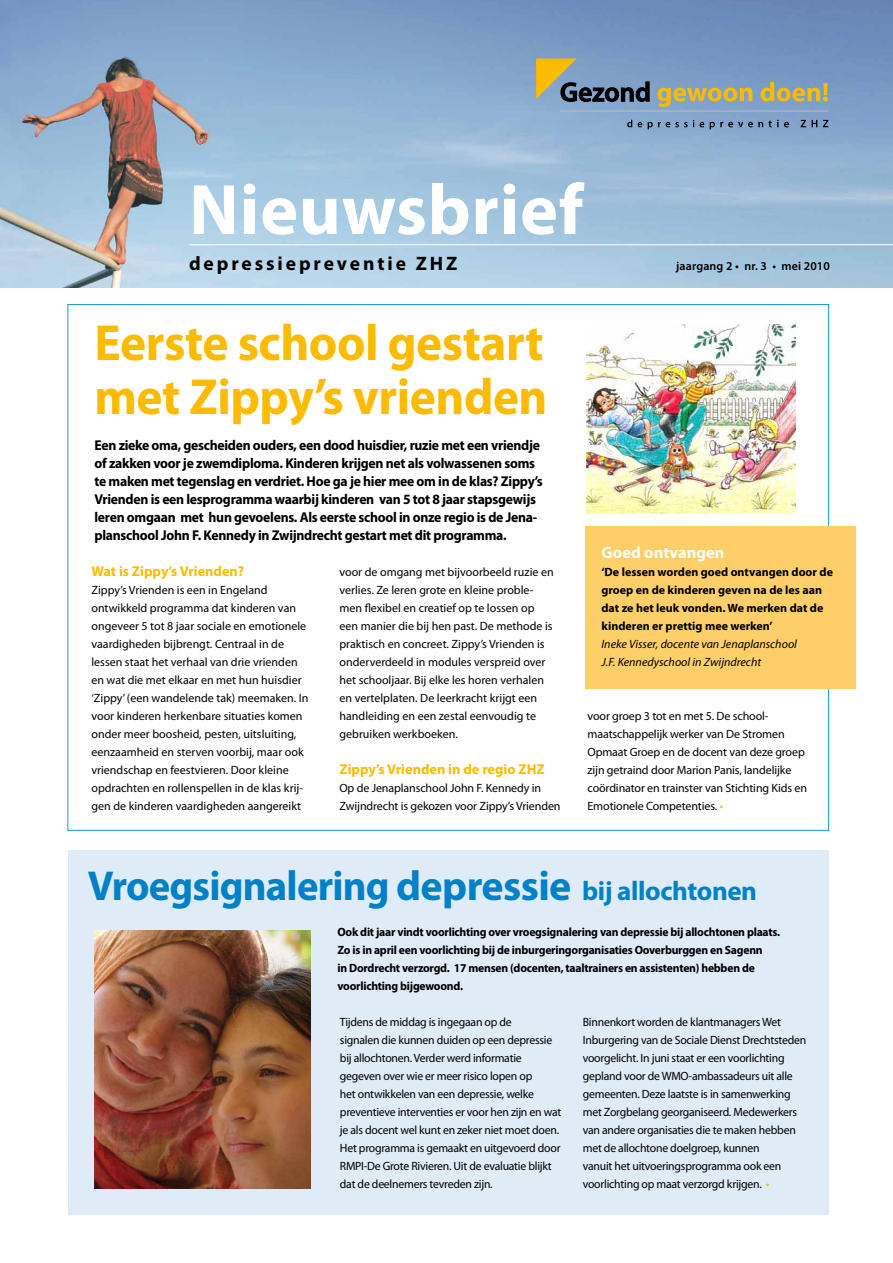
<style>
.page{position:relative;width:893px;height:1263px;background:#fff}
.page>*{position:absolute;margin:0;border:0;box-sizing:border-box;transform-origin:0 0}
.t1{font:700 72px "Myriad Pro";letter-spacing:.01em;color:#fff}
.t2{font:700 51px/54px "Myriad Pro";letter-spacing:-.01em;color:#fabb00}
.t3{font:700 42px "Myriad Pro";letter-spacing:-.02em;color:#0081c7}
.t4{font:700 19.5px "Myriad Pro";letter-spacing:.15em;color:#000}
.t5{font:700 16.5px "Myriad Pro";color:#fff}
.t6{font:700 14.25px/18px "Myriad Pro";letter-spacing:-.02em;color:#000;scale:.96 1}
.t7{font:700 14.25px "Myriad Pro";color:#fabb00}
.t8{font:12px/18px "Myriad Pro";letter-spacing:-.01em;color:#000}
.t9{font:700 12px/18px "Myriad Pro";letter-spacing:-.02em;color:#000}
.t10{font:700 12px/18px "Myriad Pro";color:#000}
.t11{font:italic 12px/18px "Myriad Pro";color:#000}
.t12{font:600 12px "Myriad Pro";letter-spacing:.01em;color:#000}
.s1{color:#fabb00}
.s2{font-size:27px}
</style>
<div class="page">
<div style="left:68px;top:850px;width:761px;height:365px;background:#dfebf6"></div>
<img style="left:0;top:0;width:893px;height:288px">
<hr style="left:189px;top:244px;width:704px;height:1px;background:#fff">
<svg style="left:657px;top:88px;width:95px;height:19px;background:#b5ac71"></svg>
<svg style="left:760px;top:82px;width:68px;height:20px"></svg>
<hr style="left:560px;top:111px;width:268px;height:1px;background:#bbbdbe">
<svg style="left:627px;top:120px;width:5px;height:7px"></svg>
<svg style="left:638px;top:122px;width:4px;height:5px"></svg>
<svg style="left:648px;top:120px;width:46px;height:9px"></svg>
<svg style="left:700px;top:122px;width:4px;height:5px"></svg>
<svg style="left:710px;top:120px;width:79px;height:9px"></svg>
<svg style="left:800px;top:120px;width:6px;height:7px"></svg>
<svg style="left:812px;top:120px;width:5px;height:7px"></svg>
<svg style="left:823px;top:120px;width:5px;height:7px"></svg>
<svg style="left:536px;top:59px;width:113px;height:43px;background:#7c8882"></svg>
<div style="left:586px;top:526px;width:270px;height:162px;background:#fdcf69"></div>
<img style="left:587px;top:324px;width:209px;height:189px">
<img style="left:94px;top:931px;width:216px;height:257px">
<h1 class="t1" style="left:189px;top:163px;width:396px">Nieuwsbrief</h1>
<h3 class="t4" style="left:189px;top:251px;width:270px">depressiepreventie ZHZ</h3>
<p class="t12" style="left:676px;top:258px;width:155px">jaargang 2 • nr. 3 • mei 2010</p>
<h2 class="t2" style="left:94px;top:314px;width:455px">Eerste school gestart met Zippy’s vrienden</h2>
<p class="t6" style="left:94px;top:436px;width:468px">Een zieke oma, gescheiden ouders, een dood huisdier, ruzie met een vriendje of zakken voor je zwemdiploma. Kinderen krijgen net als volwassenen soms te maken met tegenslag en verdriet. Hoe ga je hier mee om in de klas? Zippy’s Vrienden is een lesprogramma waarbij kinderen van 5 tot 8 jaar stapsgewijs leren omgaan met hun gevoelens. Als eerste school in onze regio is de Jena&shy;planschool John F. Kennedy in Zwijndrecht gestart met dit programma.</p>
<p class="t7" style="left:91px;top:562px;width:154px">Wat is Zippy’s Vrienden?</p>
<p class="t8" style="left:91px;top:581px;width:219px">Zippy’s Vrienden is een in Engeland ontwikkeld programma dat kinderen van ongeveer 5 tot 8 jaar sociale en emotionele vaardigheden bijbrengt. Centraal in de lessen staat het verhaal van drie vrienden en wat die met elkaar en met hun huisdier ‘Zippy’ (een wandelende tak) meemaken. In voor kinderen herkenbare situaties komen onder meer boosheid, pesten, uitsluiting, eenzaamheid en sterven voorbij, maar ook vriendschap en feestvieren. Door kleine opdrachten en rollenspellen in de klas krij&shy;gen de kinderen vaardigheden aangereikt</p>
<p class="t8" style="left:339px;top:563px;width:216px">voor de omgang met bijvoorbeeld ruzie en verlies. Ze leren grote en kleine proble&shy;men flexibel en creatief op te lossen op een manier die bij hen past. De methode is praktisch en concreet. Zippy’s Vrienden is onderverdeeld in modules verspreid over het schooljaar. Bij elke les horen verhalen en vertelplaten. De leerkracht krijgt een handleiding en een zestal eenvoudig te gebruiken werkboeken.</p>
<p class="t7" style="left:339px;top:760px;width:207px">Zippy’s Vrienden in de regio ZHZ</p>
<p class="t8" style="left:339px;top:779px;width:223px">Op de Jenaplanschool John F. Kennedy in<br>Zwijndrecht is gekozen voor Zippy’s Vrienden</p>
<h3 class="t5" style="left:601px;top:542px;width:125px">Goed ontvangen</h3>
<p class="t10" style="left:601px;top:563px;width:233px">‘De lessen worden goed ontvangen door de groep en de kinderen geven na de les aan dat ze het leuk vonden. We merken dat de kinderen er prettig mee werken’</p>
<p class="t11" style="left:601px;top:635px;width:197px">Ineke Visser, docente van Jenaplanschool<br>J.F. Kennedyschool in Zwijndrecht</p>
<p class="t8" style="left:587px;top:707px;width:221px">voor groep 3 tot en met 5. De school&shy;maatschappelijk werker van De Stromen Opmaat Groep en de docent van deze groep zijn getraind door Marion Panis, landelijke coördinator en trainster van Stichting Kids en Emotionele Competenties. <span class="s1">•</span></p>
<h3 class="t3" style="left:88px;top:858px;width:671px">Vroegsignalering depressie <span class="s2">bij allochtonen</span></h3>
<p class="t9" style="left:338px;top:923px;width:444px">Ook dit jaar vindt voorlichting over vroegsignalering van depressie bij allochtonen plaats.<br>Zo is in april een voorlichting bij de inburgeringorganisaties Ooverburggen en Sagenn<br>in Dordrecht verzorgd. 17 mensen (docenten, taaltrainers en assistenten) hebben de voorlichting bijgewoond.</p>
<p class="t8" style="left:340px;top:1013px;width:223px">Tijdens de middag is ingegaan op de<br>signalen die kunnen duiden op een depressie bij allochtonen. Verder werd informatie gegeven over wie er meer risico lopen op<br>het ontwikkelen van een depressie, welke preventieve interventies er voor hen zijn en wat je als docent wel kunt en zeker niet moet doen.<br>Het programma is gemaakt en uitgevoerd door RMPI-De Grote Rivieren. Uit de evaluatie blijkt dat de deelnemers tevreden zijn.</p>
<p class="t8" style="left:583px;top:1013px;width:225px">Binnenkort worden de klantmanagers Wet Inburgering van de Sociale Dienst Drechtsteden voorgelicht. In juni staat er een voorlichting gepland voor de WMO-ambassadeurs uit alle gemeenten. Deze laatste is in samenwerking met Zorgbelang georganiseerd. Medewerkers van andere organisaties die te maken hebben met de allochtone doelgroep, kunnen<br>vanuit het uitvoeringsprogramma ook een voorlichting op maat verzorgd krijgen. <span class="s1">•</span></p>
</div>
